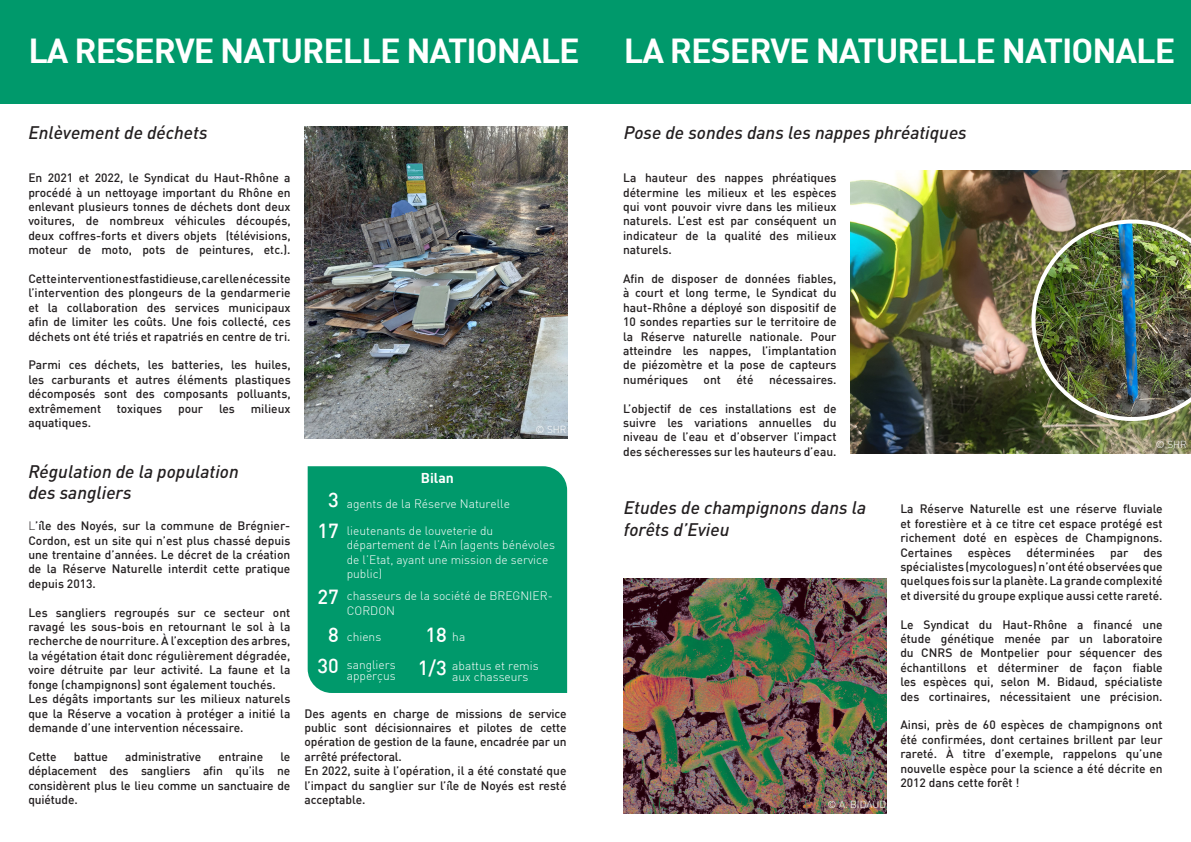
<style>
.page{position:relative;width:1191px;height:842px;background:#fff}
.page>*{position:absolute;margin:0;border:0;box-sizing:border-box;transform-origin:0 0}
.t1{font:700 34px "DIN";letter-spacing:-.03em;color:#fff}
.t2{font:500 20px "DIN";color:#fff}
.Titre_2{font:italic 500 18px/21.6px "DIN";color:#231f20}
.t3{font:700 14px "DIN";color:#fff}
.t4{font:500 12px/14.4px "DIN";color:#231f20;text-align:justify}
.t5{font:300 12px/14.4px "DIN";color:#fff}
.t6{font:300 10px "DIN";color:#fff}
.s1{font-weight:300}
</style>
<div class="page">
<div style="left:0;top:0;width:595px;height:103px;background:#00996b"></div>
<div style="left:595px;top:0;width:596px;height:103px;background:#00996b"></div>
<img style="left:305px;top:126px;width:262px;height:312px">
<div style="left:308px;top:466px;width:259px;height:227px;background:#00996b"></div>
<img style="left:850px;top:170px;width:341px;height:284px">
<img style="left:1031px;top:220px;width:160px;height:201px">
<img style="left:624px;top:578px;width:262px;height:235px">
<p class="t1" style="left:28px;top:28px;width:553px">LA RESERVE NATURELLE NATIONALE</p>
<p class="t1" style="left:624px;top:28px;width:553px">LA RESERVE NATURELLE NATIONALE</p>
<p class="Titre_2" style="left:28px;top:121px;width:181px">Enlèvement de déchets</p>
<p class="t4" style="left:28px;top:170px;width:264px">En 2021 et 2022, le Syndicat du Haut-Rhône a procédé à un nettoyage important du Rhône en enlevant plusieurs tonnes de déchets dont deux voitures, de nombreux véhicules découpés, deux coffres-forts et divers objets (télévisions, moteur de moto, pots de peintures, etc.).</p>
<p class="t4" style="left:28px;top:271px;width:264px">Cette intervention est fastidieuse, car elle nécessite l’intervention des plongeurs de la gendarmerie et la collaboration des services municipaux afin de limiter les coûts. Une fois collecté, ces déchets ont été triés et rapatriés en centre de tri.</p>
<p class="t4" style="left:28px;top:357px;width:264px">Parmi ces déchets, les batteries, les huiles, les carburants et autres éléments plastiques décomposés sont des composants polluants, extrêmement</p>
<p class="t4" style="left:117px;top:401px;width:47px">toxiques</p>
<p class="t4" style="left:178px;top:401px;width:27px">pour</p>
<p class="t4" style="left:219px;top:401px;width:17px">les</p>
<p class="t4" style="left:251px;top:401px;width:41px">milieux</p>
<p class="t4" style="left:28px;top:415px;width:64px">aquatiques.</p>
<p class="Titre_2" style="left:28px;top:460px;width:212px">Régulation de la population</p>
<p class="Titre_2" style="left:28px;top:481px;width:105px">des sangliers</p>
<p class="t4" style="left:28px;top:518px;width:263px"><span class="s1">L</span>’île des Noyés, sur la commune de Brégnier-Cordon, est un site qui n’est plus chassé depuis une trentaine d’années. Le décret de la création de la Réserve Naturelle interdit cette pratique depuis 2013.</p>
<p class="t4" style="left:28px;top:605px;width:263px">Les sangliers regroupés sur ce secteur ont ravagé les sous-bois en retournant le sol à la recherche de nourriture. À l’exception des arbres, la végétation était donc régulièrement dégradée, voire détruite par leur activité. La faune et la fonge (champignons) sont également touchés.</p>
<p class="t4" style="left:28px;top:691px;width:263px">Les dégâts importants sur les milieux naturels que la Réserve a vocation à protéger a initié la demande d’une intervention nécessaire.</p>
<p class="t4" style="left:28px;top:749px;width:30px">Cette</p>
<p class="t4" style="left:74px;top:749px;width:35px">battue</p>
<p class="t4" style="left:125px;top:749px;width:77px">administrative</p>
<p class="t4" style="left:219px;top:749px;width:46px">entraine</p>
<p class="t4" style="left:28px;top:749px;width:263px;text-indent:252px">le déplacement des sangliers afin qu’ils ne considèrent plus le lieu comme un sanctuaire de quiétude.</p>
<p class="t3" style="left:421px;top:469px;width:35px">Bilan</p>
<p class="t6" style="left:535px;top:423px;width:32px">© SHR</p>
<p class="t2" style="left:328px;top:487px;width:12px">3</p>
<p class="t5" style="left:347px;top:496px;width:165px">agents de la Réserve Naturelle</p>
<p class="t2" style="left:317px;top:518px;width:23px">17</p>
<p class="t5" style="left:347px;top:523px;width:210px">lieutenants de louveterie du département de l’Ain (agents bénévoles de l’Etat, ayant une mission de service public)</p>
<p class="t2" style="left:317px;top:584px;width:23px">27</p>
<p class="t5" style="left:347px;top:589px;width:207px">chasseurs de la société de BREGNIER-<br>CORDON</p>
<p class="t2" style="left:328px;top:622px;width:12px">8</p>
<p class="t5" style="left:347px;top:629px;width:36px">chiens</p>
<p class="t2" style="left:425px;top:622px;width:23px">18</p>
<p class="t5" style="left:452px;top:629px;width:14px">ha</p>
<p class="t2" style="left:317px;top:653px;width:23px">30</p>
<p class="t5" style="left:347px;top:659px;width:51px;line-height:11px">sangliers apperçus</p>
<p class="t2" style="left:418px;top:654px;width:30px">1/3</p>
<p class="t5" style="left:452px;top:660px;width:88px;line-height:11px">abattus et remis aux chasseurs</p>
<p class="t4" style="left:304px;top:706px;width:263px">Des agents en charge de missions de service public sont décisionnaires et pilotes de cette opération de gestion de la faune, encadrée par un arrêté préfectoral.</p>
<p class="t4" style="left:304px;top:763px;width:263px">En 2022, suite à l’opération, il a été constaté que l’impact du sanglier sur l’île de Noyés est resté acceptable.</p>
<p class="Titre_2" style="left:624px;top:121px;width:344px">Pose de sondes dans les nappes phréatiques</p>
<p class="t4" style="left:623px;top:170px;width:215px">La hauteur des nappes phréatiques détermine les milieux et les espèces qui vont pouvoir vivre dans les milieux naturels. L’est est par conséquent un indicateur de la qualité des milieux naturels.</p>
<p class="t4" style="left:623px;top:271px;width:215px">Afin de disposer de données fiables, à court et long terme, le Syndicat du haut-Rhône a déployé son dispositif de 10 sondes reparties sur le territoire de la Réserve naturelle nationale. Pour atteindre les nappes, l’implantation de piézomètre et la pose de capteurs numériques</p>
<p class="t4" style="left:703px;top:372px;width:19px">ont</p>
<p class="t4" style="left:736px;top:372px;width:19px">été</p>
<p class="t4" style="left:769px;top:372px;width:69px">nécessaires.</p>
<p class="t4" style="left:623px;top:401px;width:215px">L’objectif de ces installations est de suivre les variations annuelles du niveau de l’eau et d’observer l’impact des sécheresses sur les hauteurs d’eau.</p>
<p class="t6" style="left:1155px;top:438px;width:32px">© SHR</p>
<p class="Titre_2" style="left:624px;top:496px;width:244px">Etudes de champignons dans la forêts d’Evieu</p>
<p class="t4" style="left:900px;top:501px;width:264px">La Réserve Naturelle est une réserve fluviale et forestière et à ce titre cet espace protégé est richement doté en espèces de Champignons.<br>Certaines</p>
<p class="t4" style="left:967px;top:545px;width:45px">espèces</p>
<p class="t4" style="left:1026px;top:545px;width:70px">déterminées</p>
<p class="t4" style="left:1110px;top:545px;width:20px">par</p>
<p class="t4" style="left:900px;top:545px;width:264px;text-indent:243px">des spécialistes (mycologues) n’ont été observées que quelques fois sur la planète. La grande complexité et diversité du groupe explique aussi cette rareté.</p>
<p class="t4" style="left:900px;top:617px;width:264px">Le Syndicat du Haut-Rhône a financé une étude génétique menée par un laboratoire du CNRS de Montpelier pour séquencer des échantillons et déterminer de façon fiable les espèces qui, selon M. Bidaud, spécialiste des cortinaires, nécessitaient une précision.</p>
<p class="t4" style="left:900px;top:717px;width:264px">Ainsi, près de 60 espèces de champignons ont été confirmées, dont certaines brillent par leur rareté. À titre d’exemple, rappelons qu’une nouvelle espèce pour la science a été décrite en 2012 dans cette forêt !</p>
<p class="t6" style="left:827px;top:798px;width:60px">© A. BIDAUD</p>
</div>
